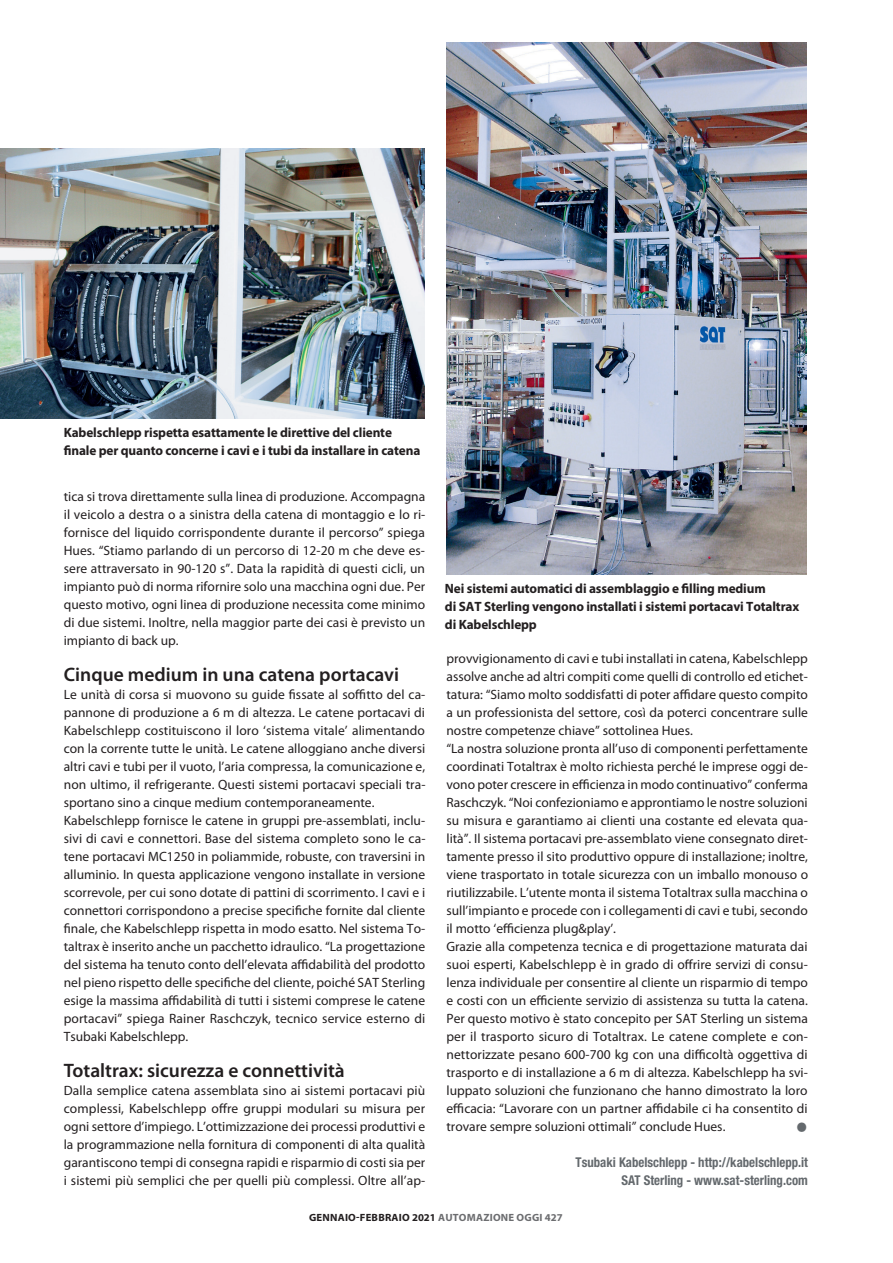
<style>
.page{position:relative;width:893px;height:1263px;background:#fff}
.page>*{position:absolute;margin:0;border:0;box-sizing:border-box;transform-origin:0 0}
.t1{font:45px "Myriad Pro";color:#64696d;scale:.95 1}
.t2{font:600 19.5px "Myriad Pro";color:#231f20}
.t3{font:13.5px/18px "Myriad Pro";color:#231f20;text-align:justify}
.t4{font:700 13.5px/18px "Myriad Pro";letter-spacing:-.01em;color:#231f20}
.t5{font:700 condensed 13.5px/18px "Helvetica Neue LT Std";color:#64696d;text-align:right;scale:.95 1}
.t6{font:700 10.5px "Myriad Pro";letter-spacing:.02em;color:#231f20}
.s1{color:#6c6d70}
</style>
<div class="page">
<img style="left:446px;top:43px;width:360px;height:532px">
<img style="left:0;top:149px;width:424px;height:270px">
<p class="t4" style="left:64px;top:423px;width:358px">Kabelschlepp rispetta esattamente le direttive del cliente finale per quanto concerne i cavi e i tubi da installare in catena</p>
<p class="t3" style="left:64px;top:488px;width:363px">tica si trova direttamente sulla linea di produzione. Accompagna il veicolo a destra o a sinistra della catena di montaggio e lo ri&shy;fornisce del liquido corrispondente durante il percorso” spiega Hues. “Stiamo parlando di un percorso di 12-20 m che deve es&shy;sere attraversato in 90-120 s”. Data la rapidità di questi cicli, un impianto può di norma rifornire solo una macchina ogni due. Per questo motivo, ogni linea di produzione necessita come minimo di due sistemi. Inoltre, nella maggior parte dei casi è previsto un impianto di back up.</p>
<h2 class="t2" style="left:64px;top:662px;width:337px">Cinque medium in una catena portacavi</h2>
<p class="t3" style="left:64px;top:686px;width:363px;text-align:left">Le unità di corsa si muovono su guide fissate al soffitto del ca&shy;pannone di produzione a 6 m di altezza. Le catene portacavi di Kabelschlepp costituiscono il loro ‘sistema vitale’ alimentando con la corrente tutte le unità. Le catene alloggiano anche diversi altri cavi e tubi per il vuoto, l’aria compressa, la comunicazione e, non ultimo, il refrigerante. Questi sistemi portacavi speciali tra&shy;sportano sino a cinque medium contemporaneamente.<br>Kabelschlepp fornisce le catene in gruppi pre-assemblati, inclu&shy;sivi di cavi e connettori. Base del sistema completo sono le ca&shy;tene portacavi MC1250 in poliammide, robuste, con traversini in alluminio. In questa applicazione vengono installate in versione scorrevole, per cui sono dotate di pattini di scorrimento. I cavi e i connettori corrispondono a precise specifiche fornite dal cliente finale, che Kabelschlepp rispetta in modo esatto. Nel sistema To&shy;taltrax è inserito anche un pacchetto idraulico. “La progettazione del sistema ha tenuto conto dell’elevata affidabilità del prodotto nel pieno rispetto delle specifiche del cliente, poiché SAT Sterling esige la massima affidabilità di tutti i sistemi comprese le catene portacavi” spiega Rainer Raschczyk, tecnico service esterno di Tsubaki Kabelschlepp.</p>
<h2 class="t2" style="left:64px;top:1058px;width:282px">Totaltrax: sicurezza e connettività</h2>
<p class="t3" style="left:64px;top:1082px;width:363px">Dalla semplice catena assemblata sino ai sistemi portacavi più complessi, Kabelschlepp offre gruppi modulari su misura per ogni settore d’impiego. L’ottimizzazione dei processi produttivi e la programmazione nella fornitura di componenti di alta qualità garantiscono tempi di consegna rapidi e risparmio di costi sia per i sistemi più semplici che per quelli più complessi. Oltre all’ap-</p>
<p class="t4" style="left:445px;top:579px;width:356px">Nei sistemi automatici di assemblaggio e filling medium<br>di SAT Sterling vengono installati i sistemi portacavi Totaltrax di Kabelschlepp</p>
<p class="t3" style="left:446px;top:650px;width:363px;text-align:left">provvigionamento di cavi e tubi installati in catena, Kabelschlepp assolve anche ad altri compiti come quelli di controllo ed etichet&shy;tatura: “Siamo molto soddisfatti di poter affidare questo compito a un professionista del settore, così da poterci concentrare sulle nostre competenze chiave” sottolinea Hues.<br>“La nostra soluzione pronta all’uso di componenti perfettamente coordinati Totaltrax è molto richiesta perché le imprese oggi de&shy;vono poter crescere in efficienza in modo continuativo” conferma Raschczyk. “Noi confezioniamo e approntiamo le nostre soluzioni su misura e garantiamo ai clienti una costante ed elevata qua&shy;lità”. Il sistema portacavi pre-assemblato viene consegnato diret&shy;tamente presso il sito produttivo oppure di installazione; inoltre, viene trasportato in totale sicurezza con un imballo monouso o riutilizzabile. L’utente monta il sistema Totaltrax sulla macchina o sull’impianto e procede con i collegamenti di cavi e tubi, secondo il motto ‘efficienza plug&amp;play’.<br>Grazie alla competenza tecnica e di progettazione maturata dai suoi esperti, Kabelschlepp è in grado di offrire servizi di consu&shy;lenza individuale per consentire al cliente un risparmio di tempo e costi con un efficiente servizio di assistenza su tutta la catena.<br>Per questo motivo è stato concepito per SAT Sterling un sistema per il trasporto sicuro di Totaltrax. Le catene complete e con&shy;nettorizzate pesano 600-700 kg con una difficoltà oggettiva di trasporto e di installazione a 6 m di altezza. Kabelschlepp ha svi&shy;luppato soluzioni che funzionano che hanno dimostrato la loro efficacia: “Lavorare con un partner affidabile ci ha consentito di trovare sempre soluzioni ottimali” conclude Hues.</p>
<h1 class="t1" style="left:796px;top:1099px;width:14px">•</h1>
<p class="t5" style="left:576px;top:1153px;width:246px">Tsubaki Kabelschlepp - http://kabelschlepp.it<br>SAT Sterling - www.sat-sterling.com</p>
<p class="t6" style="left:309px;top:1211px;width:255px">gennaio-febbraio 2021 <span class="s1">Automazione Oggi 427</span></p>
</div>
